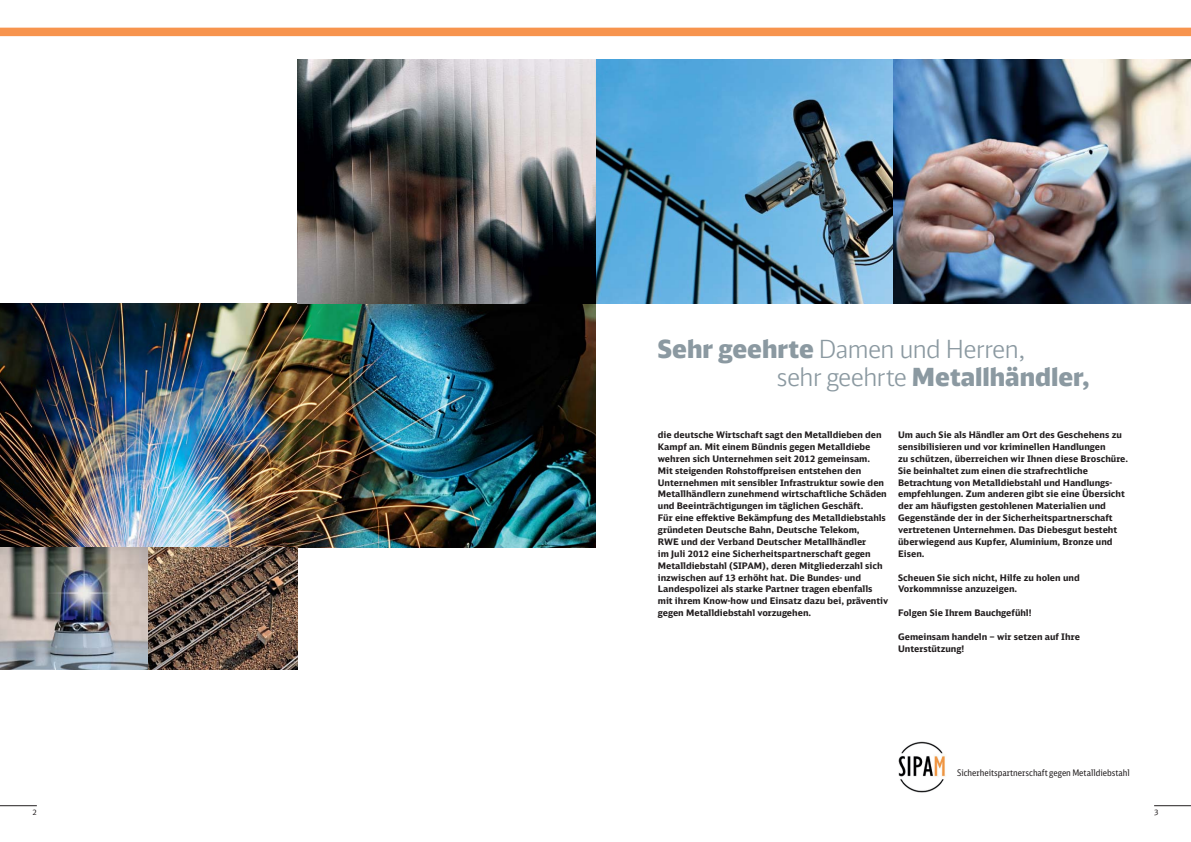
<style>
.page{position:relative;width:1191px;height:842px;background:#fff}
.page>*{position:absolute;margin:0;border:0;box-sizing:border-box;transform-origin:0 0}
.t1{font:300 25px/28.8px "DB Head";letter-spacing:-.01em;color:#8b99a1}
.t2{font:700 9px/11.9px "DB Sans";color:#231f20}
.t3{font:9px "DB Sans Cond";color:#231f20}
.t4{font:7.5px "DB Sans";color:#231f20}
.s1{font-weight:900}
</style>
<div class="page">
<hr style="left:0;top:805px;width:37px;height:1px;background:#231f20">
<hr style="left:1154px;top:805px;width:37px;height:1px;background:#231f20">
<div style="left:0;top:28px;width:1191px;height:8px;background:#f7944e"></div>
<img style="left:0;top:303px;width:595px;height:244px">
<img style="left:595px;top:60px;width:298px;height:243px">
<img style="left:893px;top:60px;width:298px;height:243px">
<img style="left:0;top:547px;width:149px;height:122px">
<img style="left:149px;top:547px;width:149px;height:122px">
<svg style="left:298px;top:60px;width:297px;height:243px;background:#676666"></svg>
<img style="left:898px;top:741px;width:47px;height:52px">
<h1 class="t1" style="left:777px;top:336px;width:314px;text-indent:-119px"><span class="s1">Sehr geehrte</span> Damen und Herren,<br>sehr geehrte <span class="s1">Metallhändler,</span></h1>
<p class="t2" style="left:658px;top:429px;width:232px">die deutsche Wirtschaft sagt den Metalldieben den Kampf an. Mit einem Bündnis gegen Metalldiebe wehren sich Unternehmen seit 2012 gemeinsam.<br>Mit steigenden Rohstoffpreisen entstehen den Unternehmen mit sensibler Infrastruktur sowie den Metallhändlern zunehmend wirtschaftliche Schäden und Beeinträchtigungen im täglichen Geschäft.<br>Für eine effektive Bekämpfung des Metalldiebstahls gründeten Deutsche Bahn, Deutsche Telekom,<br>RWE und der Verband Deutscher Metallhändler<br>im Juli 2012 eine Sicherheitspartnerschaft gegen Metalldiebstahl (SIPAM), deren Mitgliederzahl sich inzwischen auf 13 erhöht hat. Die Bundes- und Landespolizei als starke Partner tragen ebenfalls mit ihrem Know-how und Einsatz dazu bei, präventiv gegen Metalldiebstahl vorzugehen.</p>
<p class="t2" style="left:898px;top:429px;width:231px">Um auch Sie als Händler am Ort des Geschehens zu sensibilisieren und vor kriminellen Handlungen<br>zu schützen, überreichen wir Ihnen diese Broschüre.<br>Sie beinhaltet zum einen die strafrechtliche<br>Betrach tung von Metalldiebstahl und Handlungs&shy;empfehlungen. Zum anderen gibt sie eine Übersicht der am häufigsten gestohlenen Materialien und Gegenstände der in der Sicherheitspartnerschaft vertretenen Unternehmen. Das Diebesgut besteht überwiegend aus Kupfer, Aluminium, Bronze und Eisen.</p>
<p class="t2" style="left:898px;top:572px;width:183px">Scheuen Sie sich nicht, Hilfe zu holen und<br>Vorkommnisse anzuzeigen.</p>
<p class="t2" style="left:898px;top:608px;width:135px">Folgen Sie Ihrem Bauchgefühl!</p>
<p class="t2" style="left:898px;top:631px;width:183px">Gemeinsam handeln – wir setzen auf Ihre<br>Unterstützung!</p>
<p class="t3" style="left:957px;top:768px;width:174px">Sicherheitspartnerschaft gegen Metalldiebstahl</p>
<p class="t4" style="left:32px;top:809px;width:6px">2</p>
<p class="t4" style="left:1154px;top:809px;width:6px">3</p>
</div>
